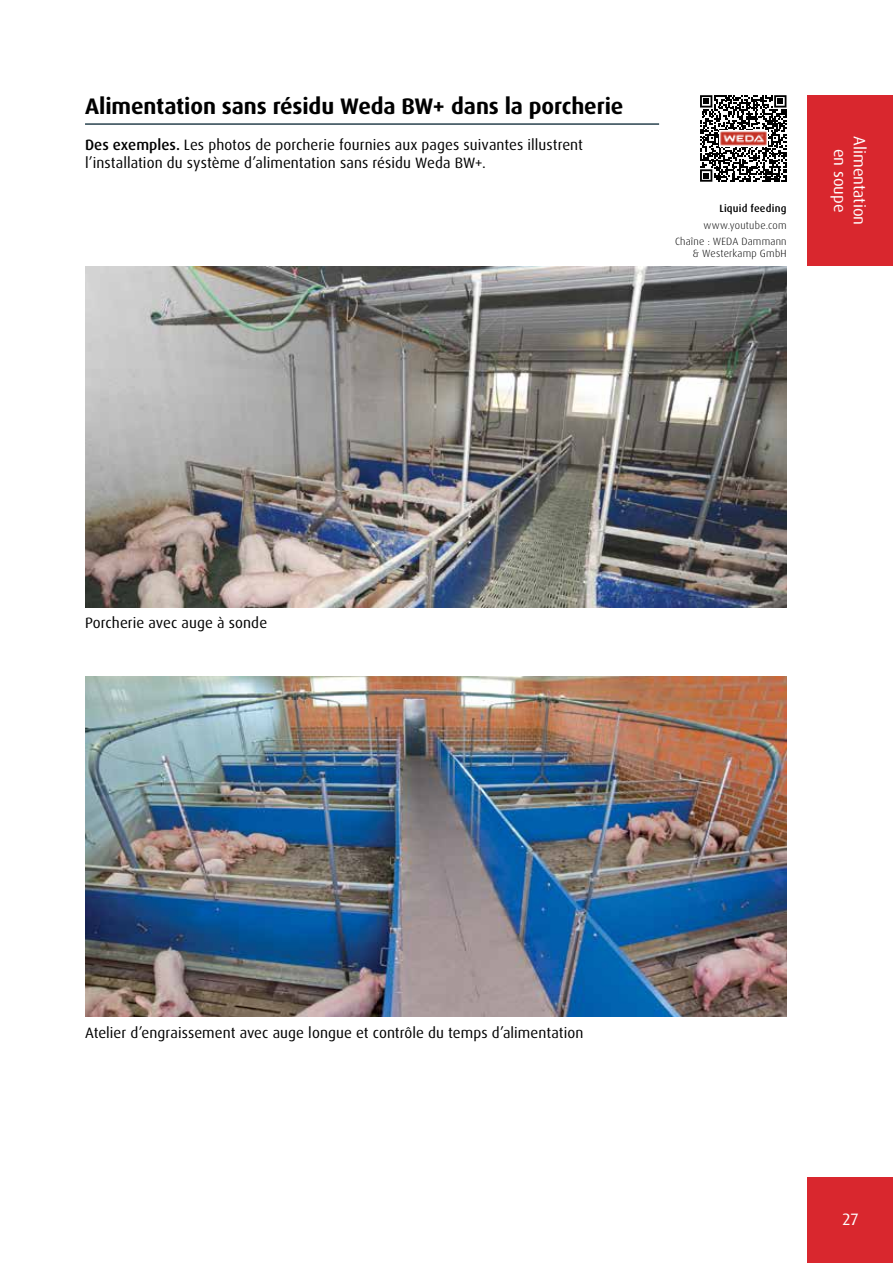
<style>
.page{position:relative;width:893px;height:1263px;background:#fff}
.page>*{position:absolute;margin:0;border:0;box-sizing:border-box;transform-origin:0 0}
.t1{font:700 22.5px "Dax OT";letter-spacing:-.005em;color:#000}
.t2{font:16.5px/19.8px "Dax OT";color:#fff;text-align:center}
.t3{font:15px/18px "Dax OT";letter-spacing:.005em;color:#000}
.t4{font:300 10.5px/16.2px "Dax OT";letter-spacing:.02em;color:#000;text-align:right}
.t5{font:500 10.5px "Dax OT";letter-spacing:.02em;color:#000}
.s1{font-weight:500}
</style>
<div class="page">
<div style="left:808px;top:1178px;width:85px;height:85px;background:#d9272e"></div>
<img style="left:85px;top:676px;width:702px;height:340px">
<img style="left:85px;top:267px;width:702px;height:340px">
<svg style="left:700px;top:95px;width:86px;height:87px"></svg>
<img style="left:719px;top:130px;width:48px;height:16px">
<hr style="left:85px;top:123px;width:574px;height:2px;background:#29424e">
<div style="left:808px;top:96px;width:85px;height:170px;background:#d9272e"></div>
<h1 class="t1" style="left:85px;top:91px;width:540px">Alimentation sans résidu Weda BW+ dans la porcherie</h1>
<p class="t3" style="left:85px;top:136px;width:499px"><span class="s1">Des exemples.</span> Les photos de porcherie fournies aux pages suivantes illustrent l’installation du système d’alimentation sans résidu Weda BW+.</p>
<p class="t2" style="left:869px;top:136px;width:91px;rotate:90deg">Alimentation en soupe</p>
<p class="t5" style="left:719px;top:202px;width:69px">Liquid feeding</p>
<p class="t4" style="left:675px;top:217px;width:113px">www.youtube.com<br>Chaîne : WEDA Dammann</p>
<p class="t4" style="left:693px;top:245px;width:95px">&amp; Westerkamp GmbH</p>
<p class="t3" style="left:85px;top:614px;width:184px">Porcherie avec auge à sonde</p>
<p class="t3" style="left:85px;top:1023px;width:500px">Atelier d’engraissement avec auge longue et contrôle du temps d’alimentation</p>
<p class="t2" style="left:843px;top:1209px;width:17px">27</p>
</div>
